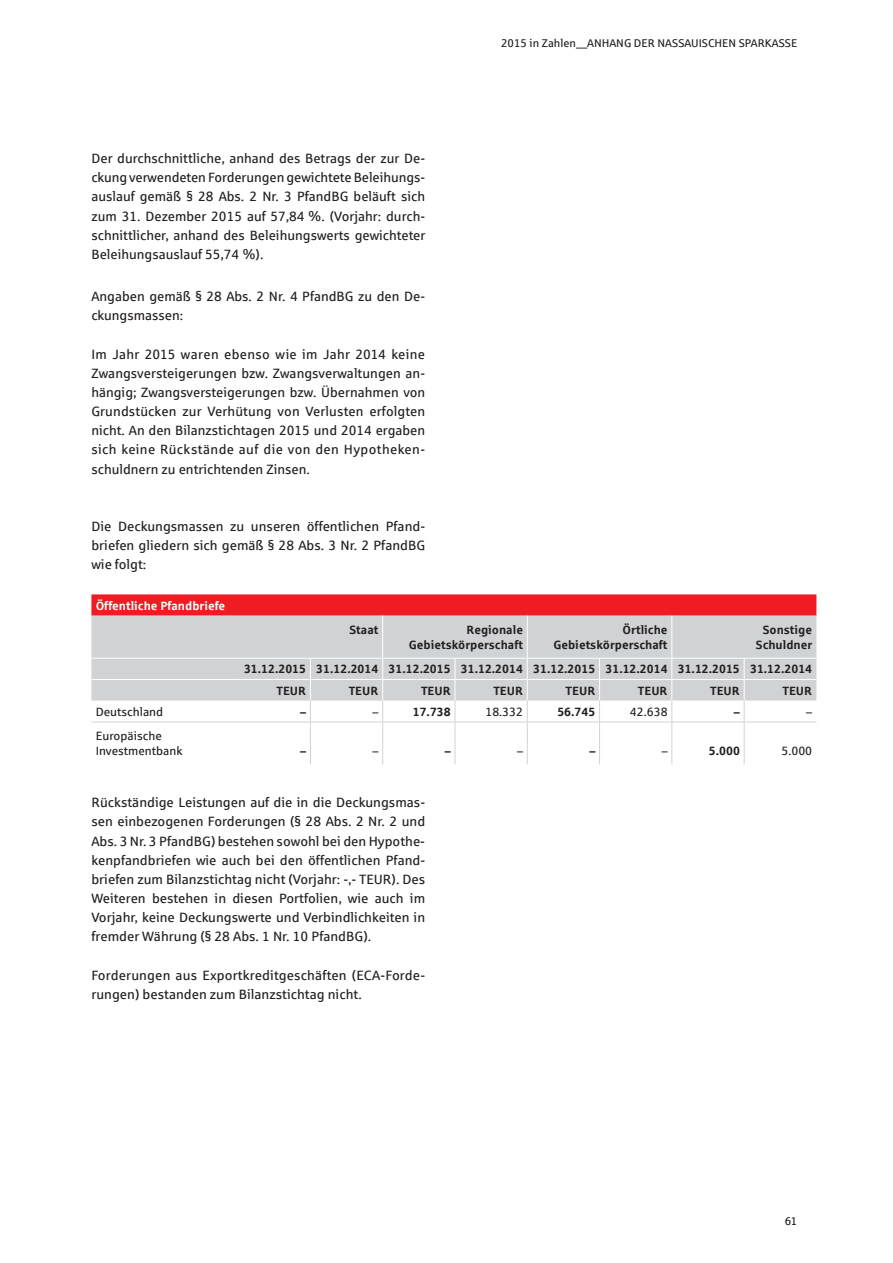
<style>
.page{position:relative;width:893px;height:1263px;background:#fff}
.page>*{position:absolute;margin:0;border:0;box-sizing:border-box;transform-origin:0 0}
.t1{font:13.5px/19.2px "Sparkasse Rg";color:#231f20;text-align:justify}
.t2{font:700 12px/15px "Sparkasse Rg";color:#231f20;text-align:right}
.t3{font:12px/15px "Sparkasse Rg";color:#231f20}
.t4{font:700 12px "Sparkasse Rg";color:#fff}
.t5{font:11.25px "Sparkasse Rg";color:#231f20}
</style>
<div class="page">
<svg style="left:91px;top:594px;width:725px;height:22px;background:#ee262c"></svg>
<div style="left:91px;top:616px;width:725px;height:42px;background:#d1d2d4"></div>
<hr style="left:382px;top:616px;width:1px;height:42px;background:#fff">
<hr style="left:310px;top:722px;width:1px;height:42px;background:#d1d2d4">
<hr style="left:455px;top:722px;width:1px;height:42px;background:#d1d2d4">
<hr style="left:599px;top:722px;width:1px;height:42px;background:#d1d2d4">
<hr style="left:744px;top:722px;width:1px;height:42px;background:#d1d2d4">
<hr style="left:527px;top:616px;width:1px;height:42px;background:#fff">
<hr style="left:671px;top:616px;width:1px;height:42px;background:#fff">
<hr style="left:382px;top:722px;width:1px;height:42px;background:#d1d2d4">
<hr style="left:527px;top:722px;width:1px;height:42px;background:#d1d2d4">
<svg style="left:91px;top:658px;width:725px;height:64px"></svg>
<hr style="left:671px;top:722px;width:1px;height:42px;background:#d1d2d4">
<hr style="left:91px;top:722px;width:147px;height:1px;background:#d1d2d4">
<hr style="left:238px;top:722px;width:72px;height:1px;background:#d1d2d4">
<hr style="left:310px;top:722px;width:73px;height:1px;background:#d1d2d4">
<hr style="left:383px;top:722px;width:72px;height:1px;background:#d1d2d4">
<hr style="left:455px;top:722px;width:72px;height:1px;background:#d1d2d4">
<hr style="left:527px;top:722px;width:73px;height:1px;background:#d1d2d4">
<hr style="left:600px;top:722px;width:72px;height:1px;background:#d1d2d4">
<hr style="left:672px;top:722px;width:72px;height:1px;background:#d1d2d4">
<hr style="left:744px;top:722px;width:72px;height:1px;background:#d1d2d4">
<p class="t1" style="left:91px;top:148px;width:335px">Der durchschnittliche, anhand des Betrags der zur De&shy;ckung verwendeten Forderungen gewichtete Beleihungs&shy;auslauf gemäß § 28 Abs. 2 Nr. 3 PfandBG beläuft sich zum 31. Dezember 2015 auf 57,84 %. (Vorjahr: durch&shy;schnittlicher, anhand des Beleihungswerts gewichteter Beleihungsauslauf 55,74 %).</p>
<p class="t1" style="left:91px;top:287px;width:335px">Angaben gemäß § 28 Abs. 2 Nr. 4 PfandBG zu den De&shy;ckungsmassen:</p>
<p class="t1" style="left:91px;top:344px;width:335px">Im Jahr 2015 waren ebenso wie im Jahr 2014 keine Zwangsversteigerungen bzw. Zwangsverwaltungen an&shy;hängig; Zwangsversteigerungen bzw. Übernahmen von Grundstücken zur Verhütung von Verlusten erfolgten nicht. An den Bilanzstichtagen 2015 und 2014 ergaben sich keine Rückstände auf die von den Hypotheken&shy;schuldnern zu entrichtenden Zinsen.</p>
<p class="t5" style="left:501px;top:36px;width:298px">2015 in Zahlen—ANHANG DER NASSAUISCHEN SPARKASSE</p>
<p class="t1" style="left:91px;top:516px;width:335px">Die Deckungsmassen zu unseren öffentlichen Pfand&shy;briefen gliedern sich gemäß § 28 Abs. 3 Nr. 2 PfandBG wie folgt:</p>
<p class="t4" style="left:96px;top:598px;width:131px">Öffentliche Pfandbriefe</p>
<p class="t2" style="left:349px;top:622px;width:30px">Staat</p>
<p class="t2" style="left:409px;top:622px;width:116px">Regionale<br>Gebietskörperschaft</p>
<p class="t2" style="left:553px;top:622px;width:116px">Örtliche<br>Gebietskörperschaft</p>
<p class="t2" style="left:756px;top:622px;width:58px;text-align:center">Sonstige<br>Schuldner</p>
<p class="t2" style="left:276px;top:658px;width:537px;line-height:21.3px;text-align:left;text-indent:-32px">31.12.2015 31.12.2014 31.12.2015 31.12.2014 31.12.2015 31.12.2014 31.12.2015 31.12.2014<br>TEUR</p>
<p class="t2" style="left:349px;top:682px;width:31px">TEUR</p>
<p class="t2" style="left:421px;top:682px;width:31px">TEUR</p>
<p class="t2" style="left:493px;top:682px;width:31px">TEUR</p>
<p class="t2" style="left:566px;top:682px;width:31px">TEUR</p>
<p class="t2" style="left:638px;top:682px;width:31px">TEUR</p>
<p class="t2" style="left:710px;top:682px;width:31px">TEUR</p>
<p class="t2" style="left:782px;top:682px;width:31px">TEUR</p>
<p class="t3" style="left:96px;top:704px;width:69px">Deutschland</p>
<p class="t2" style="left:300px;top:704px;width:7px">–</p>
<p class="t3" style="left:372px;top:704px;width:7px">–</p>
<p class="t2" style="left:413px;top:704px;width:39px">17.738</p>
<p class="t3" style="left:485px;top:704px;width:39px">18.332</p>
<p class="t2" style="left:557px;top:704px;width:39px">56.745</p>
<p class="t3" style="left:630px;top:704px;width:39px">42.638</p>
<p class="t2" style="left:734px;top:704px;width:7px">–</p>
<p class="t3" style="left:806px;top:704px;width:7px">–</p>
<p class="t3" style="left:96px;top:728px;width:88px">Europäische<br>Investmentbank</p>
<p class="t2" style="left:300px;top:743px;width:7px">–</p>
<p class="t3" style="left:372px;top:743px;width:7px">–</p>
<p class="t2" style="left:445px;top:743px;width:7px">–</p>
<p class="t3" style="left:517px;top:743px;width:7px">–</p>
<p class="t2" style="left:589px;top:743px;width:7px">–</p>
<p class="t3" style="left:662px;top:743px;width:7px">–</p>
<p class="t2" style="left:709px;top:743px;width:33px">5.000</p>
<p class="t3" style="left:781px;top:743px;width:32px">5.000</p>
<p class="t1" style="left:91px;top:793px;width:335px">Rückständige Leistungen auf die in die Deckungsmas&shy;sen einbezogenen Forderungen (§ 28 Abs. 2 Nr. 2 und Abs. 3 Nr. 3 PfandBG) bestehen sowohl bei den Hypothe&shy;kenpfandbriefen wie auch bei den öffentlichen Pfand&shy;briefen zum Bilanzstichtag nicht (Vorjahr: -,- TEUR). Des Weiteren bestehen in diesen Portfolien, wie auch im Vorjahr, keine Deckungswerte und Verbindlichkeiten in fremder Währung (§ 28 Abs. 1 Nr. 10 PfandBG).</p>
<p class="t1" style="left:91px;top:965px;width:335px">Forderungen aus Exportkreditgeschäften (ECA-Forde&shy;rungen) bestanden zum Bilanzstichtag nicht.</p>
<p class="t5" style="left:785px;top:1214px;width:14px">61</p>
</div>
